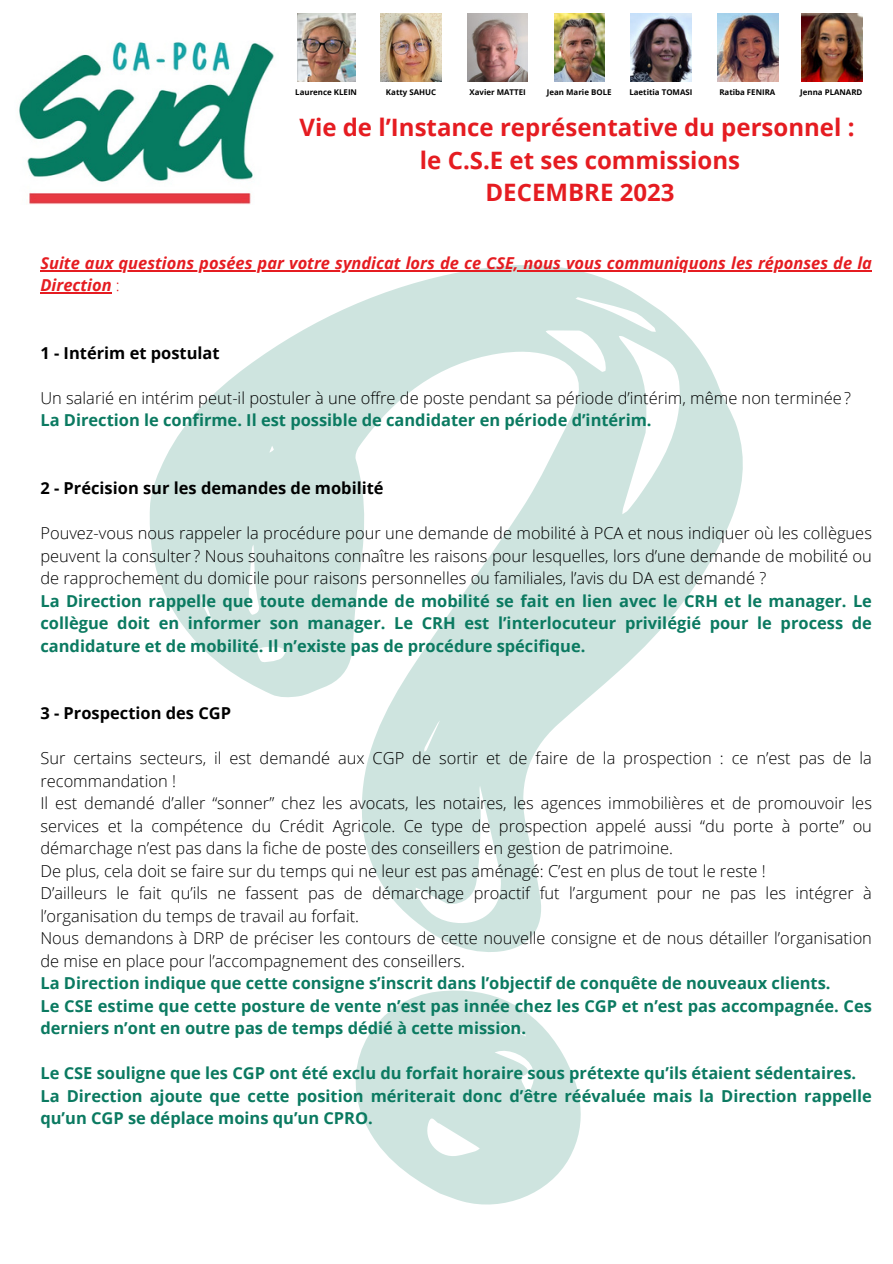
<style>
.page{position:relative;width:893px;height:1264px;background:#fff}
.page>*{position:absolute;margin:0;border:0;box-sizing:border-box;transform-origin:0 0}
.t1{font:700 24px/32.7px "Open Sans";color:#e51c21;text-align:center}
.t2{font:300 16.5px/22.5px "Open Sans";color:#000}
.t3{font:700 16.5px/22.5px "Open Sans";color:#0b7a61}
.t4{font:italic 700 16.5px "Open Sans";color:#e51c21}
.t5{font:700 16.5px "Open Sans";color:#000}
.t6{font:700 7.95px "Open Sans";color:#000}
.s1{font-weight:300;font-style:normal}
</style>
<div class="page">
<svg style="left:148px;top:265px;width:595px;height:687px"></svg>
<svg style="left:355px;top:990px;width:226px;height:215px;fill:#cee4df"></svg>
<img style="left:19px;top:42px;width:255px;height:163px">
<hr style="left:49px;top:270px;width:822px;height:1px;background:#e51c21">
<hr style="left:40px;top:292px;width:72px;height:1px;background:#e51c21">
<img style="left:298px;top:13px;width:57px;height:69px">
<img style="left:467px;top:13px;width:60px;height:69px">
<img style="left:381px;top:13px;width:60px;height:69px">
<img style="left:630px;top:13px;width:61px;height:69px">
<img style="left:717px;top:13px;width:61px;height:69px">
<img style="left:554px;top:13px;width:50px;height:69px">
<img style="left:801px;top:13px;width:60px;height:69px">
<h2 class="t6" style="left:295px;top:86px;width:63px">Laurence KLEIN</h2>
<h3 class="t6" style="left:386px;top:86px;width:52px">Katty SAHUC</h3>
<h3 class="t6" style="left:469px;top:86px;width:58px">Xavier MATTEI</h3>
<h3 class="t6" style="left:547px;top:86px;width:66px">Jean Marie BOLE</h3>
<h2 class="t6" style="left:629px;top:86px;width:65px">Laetitia TOMASI</h2>
<h3 class="t6" style="left:719px;top:86px;width:58px">Ratiba FENIRA</h3>
<h2 class="t6" style="left:800px;top:86px;width:64px">Jenna PLANARD</h2>
<p class="t1" style="left:299px;top:110px;width:556px">Vie de l’Instance représentative du personnel : le C.S.E et ses commissions<br>DECEMBRE 2023</p>
<p class="t4" style="left:40px;top:251px;width:833px">Suite aux questions posées par votre syndicat lors de ce CSE, nous vous communiquons les réponses de la</p>
<p class="t4" style="left:40px;top:274px;width:81px">Direction <span class="s1">:</span></p>
<p class="t5" style="left:40px;top:341px;width:181px">1 - Intérim et postulat</p>
<p class="t2" style="left:40px;top:386px;width:811px">Un salarié en intérim peut-il postuler à une offre de poste pendant sa période d’intérim, même non terminée?</p>
<p class="t3" style="left:40px;top:409px;width:612px">La Direction le confirme. Il est possible de candidater en période d’intérim.</p>
<p class="t5" style="left:40px;top:476px;width:344px">2 - Précision sur les demandes de mobilité</p>
<p class="t2" style="left:40px;top:521px;width:833px;text-align:justify">Pouvez-vous nous rappeler la procédure pour une demande de mobilité à PCA et nous indiquer où les collègues peuvent la consulter ? Nous souhaitons connaître les raisons pour lesquelles, lors d’une demande de mobilité ou de rapprochement du domicile pour raisons personnelles ou familiales, l’avis du DA est demandé ?</p>
<p class="t3" style="left:40px;top:589px;width:833px;text-align:justify">La Direction rappelle que toute demande de mobilité se fait en lien avec le CRH et le manager. Le collègue doit en informer son manager. Le CRH est l’interlocuteur privilégié pour le process de candidature et de mobilité. Il n’existe pas de procédure spécifique.</p>
<p class="t5" style="left:40px;top:701px;width:192px">3 - Prospection des CGP</p>
<p class="t2" style="left:40px;top:746px;width:833px">Sur certains secteurs, il est demandé aux CGP de sortir et de faire de la prospection : ce n’est pas de la recommandation !<br>Il est demandé d’aller “sonner” chez les avocats, les notaires, les agences immobilières et de promouvoir les services et la compétence du Crédit Agricole. Ce type de prospection appelé aussi “du porte à porte” ou démarchage n’est pas dans la fiche de poste des conseillers en gestion de patrimoine.<br>De plus, cela doit se faire sur du temps qui ne leur est pas aménagé: C’est en plus de tout le reste !<br>D’ailleurs le fait qu’ils ne fassent pas de démarchage proactif fut l’argument pour ne pas les intégrer à l’organisation du temps de travail au forfait.</p>
<p class="t2" style="left:40px;top:926px;width:833px">Nous demandons à DRP de préciser les contours de cette nouvelle consigne et de nous détailler l’organisation de mise en place pour l’accompagnement des conseillers.</p>
<p class="t3" style="left:40px;top:971px;width:833px">La Direction indique que cette consigne s’inscrit dans l’objectif de conquête de nouveaux clients.<br>Le CSE estime que cette posture de vente n’est pas innée chez les CGP et n’est pas accompagnée. Ces derniers n’ont en outre pas de temps dédié à cette mission.</p>
<p class="t3" style="left:40px;top:1061px;width:833px">Le CSE souligne que les CGP ont été exclu du forfait horaire sous prétexte qu’ils étaient sédentaires.<br>La Direction ajoute que cette position mériterait donc d’être réévaluée mais la Direction rappelle qu’un CGP se déplace moins qu’un CPRO.</p>
</div>
